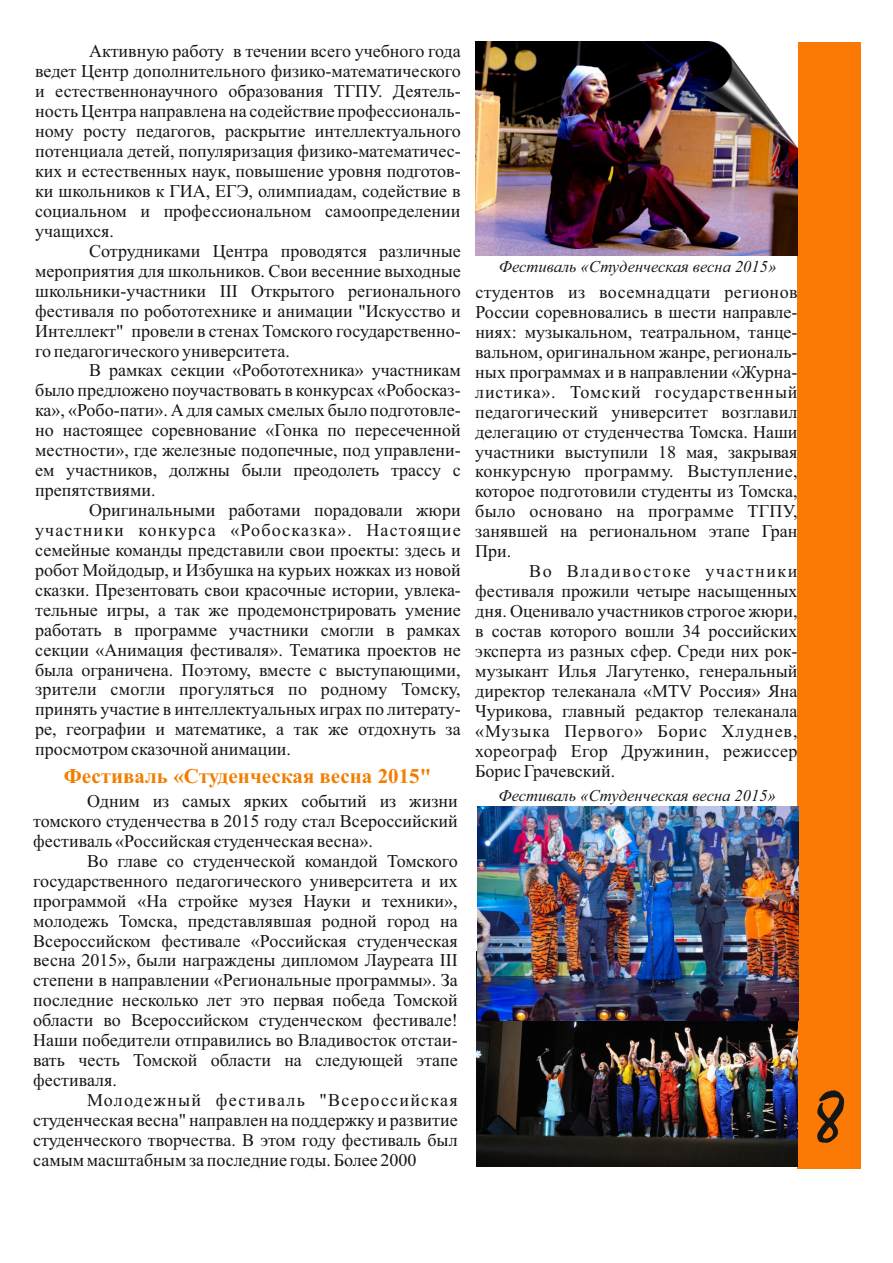
<style>
.page{position:relative;width:893px;height:1263px;background:#fff}
.page>*{position:absolute;margin:0;border:0;box-sizing:border-box;transform-origin:0 0}
.t1{font:72px "Mistral";color:#151616}
.t2{font:700 21px "Times New Roman";color:#f27e00}
.t3{font:18px/20px "Times New Roman";color:#151616;text-align:justify}
.t4{font:italic 16.5px "Times New Roman";color:#151616}
</style>
<div class="page">
<div style="left:797px;top:42px;width:64px;height:1126px;background:#fa7a05"></div>
<img style="left:476px;top:42px;width:321px;height:214px">
<img style="left:476px;top:952px;width:321px;height:214px">
<img style="left:477px;top:806px;width:321px;height:215px">
<p class="t3" style="left:35px;top:43px;width:427px;text-indent:54px">Активную работу в течении всего учебного года ведет Центр дополнительного физико-математического и естественнонаучного образования ТГПУ. Деятель&shy;ность Центра направлена на содействие профессиональ&shy;ному росту педагогов, раскрытие интеллектуального потенциала детей, популяризация физико-математичес&shy;ких и естественных наук, повышение уровня подготов&shy;ки школьников к ГИА, ЕГЭ, олимпиадам, содействие в социальном и профессиональном самоопределении учащихся.</p>
<p class="t3" style="left:35px;top:243px;width:427px;text-indent:54px">Сотрудниками Центра проводятся различные мероприятия для школьников. Свои весенние выходные школьники-участники III Открытого регионального фестиваля по робототехнике и анимации "Искусство и Интеллект" провели в стенах Томского государственно&shy;го педагогического университета.</p>
<p class="t3" style="left:35px;top:362px;width:427px;text-indent:54px">В рамках секции «Робототехника» участникам было предложено поучаствовать в конкурсах «Робосказ&shy;ка», «Робо-пати». А для самых смелых было подготовле&shy;но настоящее соревнование «Гонка по пересеченной местности», где железные подопечные, под управлени&shy;ем участников, должны были преодолеть трассу с препятствиями.</p>
<p class="t3" style="left:35px;top:502px;width:427px;text-indent:54px">Оригинальными работами порадовали жюри участники конкурса «Робосказка». Настоящие семейные команды представили свои проекты: здесь и робот Мойдодыр, и Избушка на курьих ножках из новой сказки. Презентовать свои красочные истории, увлека&shy;тельные игры, а так же продемонстрировать умение работать в программе участники смогли в рамках секции «Анимация фестиваля». Тематика проектов не была ограничена. Поэтому, вместе с выступающими, зрители смогли прогуляться по родному Томску, принять участие в интеллектуальных играх по литерату&shy;ре, географии и математике, а так же отдохнуть за просмотром сказочной анимации.</p>
<p class="t4" style="left:499px;top:260px;width:279px">Фестиваль «Студенческая весна 2015»</p>
<p class="t3" style="left:475px;top:284px;width:324px">студентов из восемнадцати регионов России соревновались в шести направле&shy;ниях: музыкальном, театральном, танце&shy;вальном, оригинальном жанре, региональ&shy;ных программах и в направлении «Журна&shy;листика». Томский государственный педагогический университет возглавил делегацию от студенчества Томска. Наши участники выступили 18 мая, закрывая конкурсную программу. Выступление, которое подготовили студенты из Томска, было основано на программе ТГПУ, занявшей на региональном этапе Гран При.</p>
<p class="t3" style="left:475px;top:563px;width:324px;text-indent:54px">Во Владивостоке участники фестиваля прожили четыре насыщенных дня. Оценивало участников строгое жюри, в состав которого вошли 34 российских эксперта из разных сфер. Среди них рок&shy;музыкант Илья Лагутенко, генеральный директор телеканала «MTV Россия» Яна Чурикова, главный редактор телеканала «Музыка Первого» Борис Хлуднев, хореограф Егор Дружинин, режиссер</p>
<p class="t2" style="left:64px;top:769px;width:369px">Фестиваль «Студенческая весна 2015"</p>
<p class="t3" style="left:475px;top:762px;width:142px">Борис Грачевский.</p>
<p class="t3" style="left:33px;top:793px;width:426px;text-indent:54px">Одним из самых ярких событий из жизни томского студенчества в 2015 году стал Всероссийский фестиваль «Российская студенческая весна».</p>
<p class="t3" style="left:33px;top:852px;width:426px;text-indent:54px">Во главе со студенческой командой Томского государственного педагогического университета и их программой «На стройке музея Науки и техники», молодежь Томска, представлявшая родной город на Всероссийском фестивале «Российская студенческая весна 2015», были награждены дипломом Лауреата III степени в направлении «Региональные программы». За последние несколько лет это первая победа Томской области во Всероссийском студенческом фестивале!<br>Наши победители отправились во Владивосток отстаи&shy;вать честь Томской области на следующей этапе фестиваля.</p>
<p class="t3" style="left:33px;top:1092px;width:426px;text-indent:54px">Молодежный фестиваль "Всероссийская студенческая весна" направлен на поддержку и развитие студенческого творчества. В этом году фестиваль был самым масштабным за последние годы. Более 2000</p>
<p class="t4" style="left:498px;top:790px;width:279px">Фестиваль «Студенческая весна 2015»</p>
<h1 class="t1" style="left:813px;top:1094px;width:33px">8</h1>
</div>
